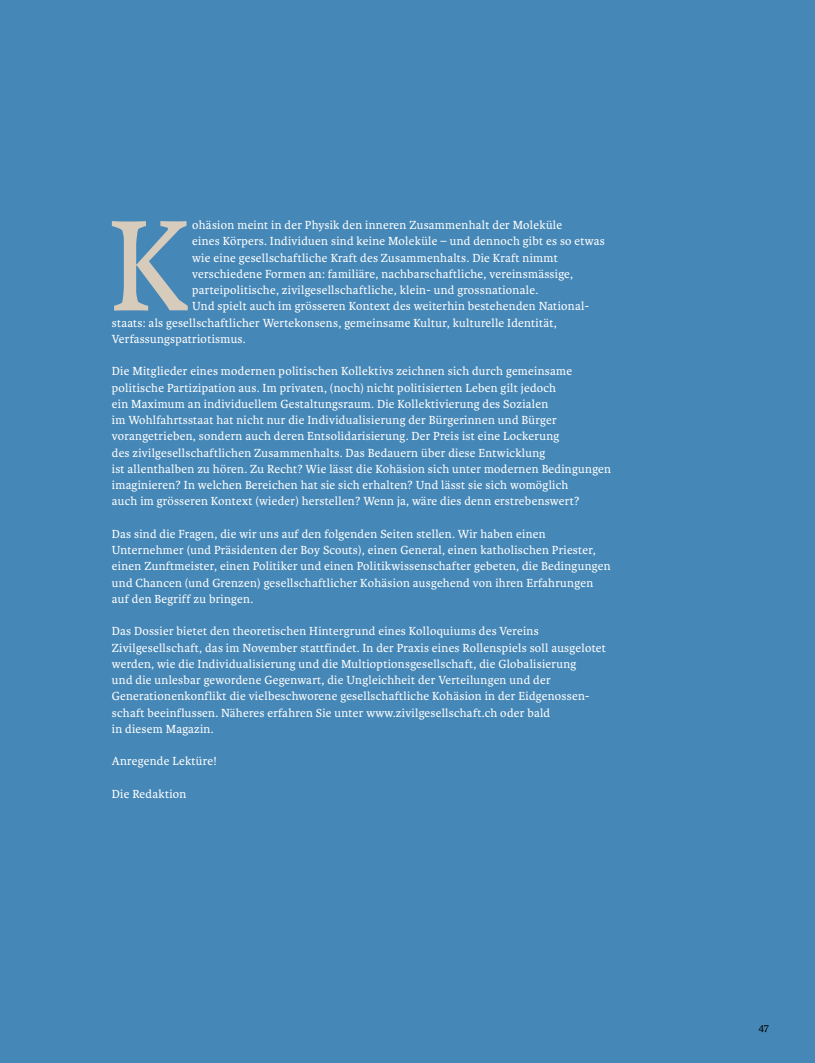
<style>
.page{position:relative;width:815px;height:1063px;background:#4587b7}
.page>*{position:absolute;margin:0;border:0;box-sizing:border-box;transform-origin:0 0}
.t1{font:137.5px "Karmina Basic";color:#d7cbbb}
.t2{font:12.5px/16.2px "Karmina Basic";letter-spacing:.02em;color:#fff}
.t3{font:11.25px "Karmina Basic";color:#000}
</style>
<div class="page">
<h1 class="t1" style="left:109px;top:189px;width:82px">K</h1>
<p class="t2" style="left:192px;top:217px;width:372px">ohäsion meint in der Physik den inneren Zusammenhalt der Moleküle</p>
<p class="t2" style="left:192px;top:233px;width:414px">eines Körpers. Individuen sind keine Moleküle – und dennoch gibt es so etwas</p>
<p class="t2" style="left:192px;top:250px;width:367px">wie eine gesellschaftliche Kraft des Zusammenhalts. Die Kraft nimmt</p>
<p class="t2" style="left:192px;top:266px;width:383px">verschiedene Formen an: familiäre, nachbarschaftliche, vereinsmässige,</p>
<p class="t2" style="left:192px;top:282px;width:348px">parteipolitische, zivilgesellschaftliche, klein- und grossnationale.</p>
<p class="t2" style="left:192px;top:298px;width:398px">Und spielt auch im grösseren Kontext des weiterhin bestehenden National-</p>
<p class="t2" style="left:112px;top:315px;width:446px">staats: als gesellschaftlicher Wertekonsens, gemeinsame Kultur, kulturelle Identität,</p>
<p class="t2" style="left:112px;top:331px;width:135px">Verfassungspatriotismus.</p>
<p class="t2" style="left:112px;top:363px;width:501px">Die Mitglieder eines modernen politischen Kollektivs zeichnen sich durch gemeinsame politische Partizipation aus. Im privaten, (noch) nicht politisierten Leben gilt jedoch<br>ein Maximum an individuellem Gestaltungsraum. Die Kollektivierung des Sozialen<br>im Wohlfahrtsstaat hat nicht nur die Individualisierung der Bürgerinnen und Bürger vorangetrieben, sondern auch deren Entsolidarisierung. Der Preis ist eine Lockerung<br>des zivilgesellschaftlichen Zusammenhalts. Das Bedauern über diese Entwicklung<br>ist allenthalben zu hören. Zu Recht? Wie lässt die Kohäsion sich unter modernen Bedingungen imaginieren? In welchen Bereichen hat sie sich erhalten? Und lässt sie sich womöglich<br>auch im grösseren Kontext (wieder) herstellen? Wenn ja, wäre dies denn erstrebenswert?</p>
<p class="t2" style="left:112px;top:526px;width:500px">Das sind die Fragen, die wir uns auf den folgenden Seiten stellen. Wir haben einen Unternehmer (und Präsidenten der Boy Scouts), einen General, einen katholischen Priester, einen Zunftmeister, einen Politiker und einen Politikwissenschafter gebeten, die Bedingungen und Chancen (und Grenzen) gesellschaftlicher Kohäsion ausgehend von ihren Erfahrungen auf den Begriff zu bringen.</p>
<p class="t2" style="left:112px;top:623px;width:496px">Das Dossier bietet den theoretischen Hintergrund eines Kolloquiums des Vereins Zivilgesellschaft, das im November stattfindet. In der Praxis eines Rollenspiels soll ausgelotet werden, wie die Individualisierung und die Multioptionsgesellschaft, die Globalisierung<br>und die unlesbar gewordene Gegenwart, die Ungleichheit der Verteilungen und der Generationenkonflikt die vielbeschworene gesellschaftliche Kohäsion in der Eidgenossen&shy;schaft beeinflussen. Näheres erfahren Sie unter www.zivilgesellschaft.ch oder bald<br>in diesem Magazin.</p>
<p class="t2" style="left:112px;top:753px;width:106px">Anregende Lektüre!</p>
<p class="t2" style="left:112px;top:786px;width:76px">Die Redaktion</p>
<p class="t3" style="left:758px;top:1021px;width:12px">47</p>
</div>
